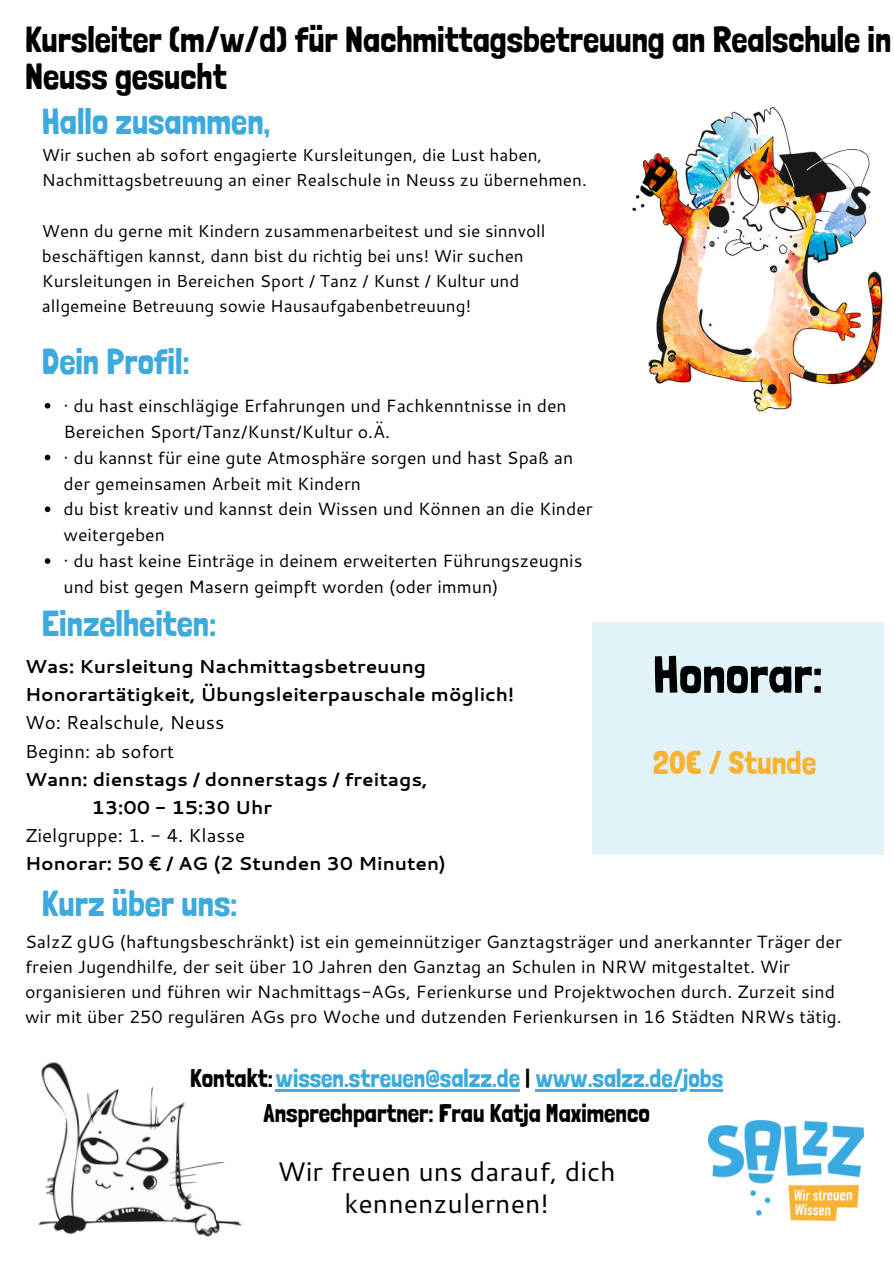
<style>
.page{position:relative;width:894px;height:1264px;background:#fff}
.page>*{position:absolute;margin:0;border:0;box-sizing:border-box;transform-origin:0 0}
.t1{font:52.05px "Londrina Solid";color:#000}
.t2{font:36.15px/37.2px "Londrina Solid";color:#000}
.t3{font:36.15px "Londrina Solid";color:#3caadc}
.t4{font:32.7px "Londrina Solid";color:#fab432}
.t5{font:26.85px/32.4px "Cantarell";color:#000;text-align:center}
.t6{font:25.5px "Londrina Solid";color:#3caadc}
.t7{font:25.5px "Londrina Solid";color:#000}
.t8{font:700 18.75px/28.2px "Cantarell";color:#000}
.t9{font:18.75px/28.2px "Cantarell";color:#000}
.t10{font:17.7px/25.8px "Cantarell";color:#000}
.t11{font:17.1px/25px "Cantarell";color:#000}
.s1{color:#000}
</style>
<div class="page">
<img style="left:708px;top:1120px;width:155px;height:99px">
<img style="left:38px;top:1062px;width:204px;height:175px">
<div style="left:592px;top:622px;width:291px;height:232px;background:#e1f2f9"></div>
<img style="left:632px;top:107px;width:251px;height:305px">
<hr style="left:275px;top:1089px;width:245px;height:2px;background:#3caadc">
<hr style="left:535px;top:1089px;width:188px;height:2px;background:#3caadc">
<svg style="left:45px;top:403px;width:5px;height:5px"></svg>
<svg style="left:45px;top:454px;width:5px;height:6px"></svg>
<svg style="left:45px;top:506px;width:5px;height:6px"></svg>
<svg style="left:45px;top:558px;width:5px;height:6px"></svg>
<p class="t2" style="left:25px;top:20px;width:867px">Kursleiter (m/w/d) für Nachmittagsbetreuung an Realschule in<br>Neuss gesucht</p>
<h4 class="t3" style="left:42px;top:100px;width:230px">Hallo zusammen,</h4>
<p class="t11" style="left:42px;top:142px;width:546px">Wir suchen ab sofort engagierte Kursleitungen, die Lust haben,<br>Nachmittagsbetreuung an einer Realschule in Neuss zu übernehmen.</p>
<h3 class="t11" style="left:42px;top:217px;width:505px">Wenn du gerne mit Kindern zusammenarbeitest und sie sinnvoll beschäftigen kannst, dann bist du richtig bei uns! Wir suchen Kursleitungen in Bereichen Sport / Tanz / Kunst / Kultur und allgemeine Betreuung sowie Hausaufgabenbetreuung!</h3>
<h1 class="t3" style="left:42px;top:339px;width:149px">Dein Profil:</h1>
<h2 class="t10" style="left:64px;top:392px;width:504px">· du hast einschlägige Erfahrungen und Fachkenntnisse in den<br>Bereichen Sport/Tanz/Kunst/Kultur o.Ä.</h2>
<h2 class="t10" style="left:64px;top:444px;width:511px">· du kannst für eine gute Atmosphäre sorgen und hast Spaß an der gemeinsamen Arbeit mit Kindern</h2>
<h5 class="t10" style="left:64px;top:495px;width:530px">du bist kreativ und kannst dein Wissen und Können an die Kinder weitergeben</h5>
<p class="t10" style="left:64px;top:547px;width:520px">· du hast keine Einträge in deinem erweiterten Führungszeugnis und bist gegen Masern geimpft worden (oder immun)</p>
<h5 class="t3" style="left:42px;top:602px;width:176px">Einzelheiten:</h5>
<p class="t8" style="left:25px;top:652px;width:490px">Was: Kursleitung Nachmittagsbetreuung<br>Honorartätigkeit, Übungsleiterpauschale möglich!</p>
<h5 class="t9" style="left:25px;top:708px;width:201px">Wo: Realschule, Neuss<br>Beginn: ab sofort</h5>
<p class="t8" style="left:25px;top:764px;width:404px">Wann: dienstags / donnerstags / freitags,</p>
<p class="t8" style="left:91px;top:792px;width:182px">13:00 - 15:30 Uhr</p>
<p class="t9" style="left:25px;top:820px;width:221px">Zielgruppe: 1. - 4. Klasse</p>
<p class="t8" style="left:25px;top:848px;width:422px">Honorar: 50 € / AG (2 Stunden 30 Minuten)</p>
<h2 class="t3" style="left:42px;top:881px;width:197px">Kurz über uns:</h2>
<h2 class="t1" style="left:652px;top:643px;width:171px">Honorar:</h2>
<p class="t4" style="left:652px;top:743px;width:165px">20€ / Stunde</p>
<h5 class="t10" style="left:25px;top:929px;width:818px;line-height:24.8px">SalzZ gUG (haftungsbeschränkt) ist ein gemeinnütziger Ganztagsträger und anerkannter Träger der freien Jugendhilfe, der seit über 10 Jahren den Ganztag an Schulen in NRW mitgestaltet. Wir organisieren und führen wir Nachmittags-AGs, Ferienkurse und Projektwochen durch. Zurzeit sind wir mit über 250 regulären AGs pro Woche und dutzenden Ferienkursen in 16 Städten NRWs tätig.</h5>
<p class="t6" style="left:190px;top:1063px;width:534px"><span class="s1">Kontakt:</span>wissen.streuen@salzz.de <span class="s1">|</span> www.salzz.de/jobs</p>
<p class="t7" style="left:263px;top:1097px;width:387px">Ansprechpartner: Frau Katja Maximenco</p>
<h5 class="t5" style="left:277px;top:1154px;width:340px">Wir freuen uns darauf, dich kennenzulernen!</h5>
</div>
